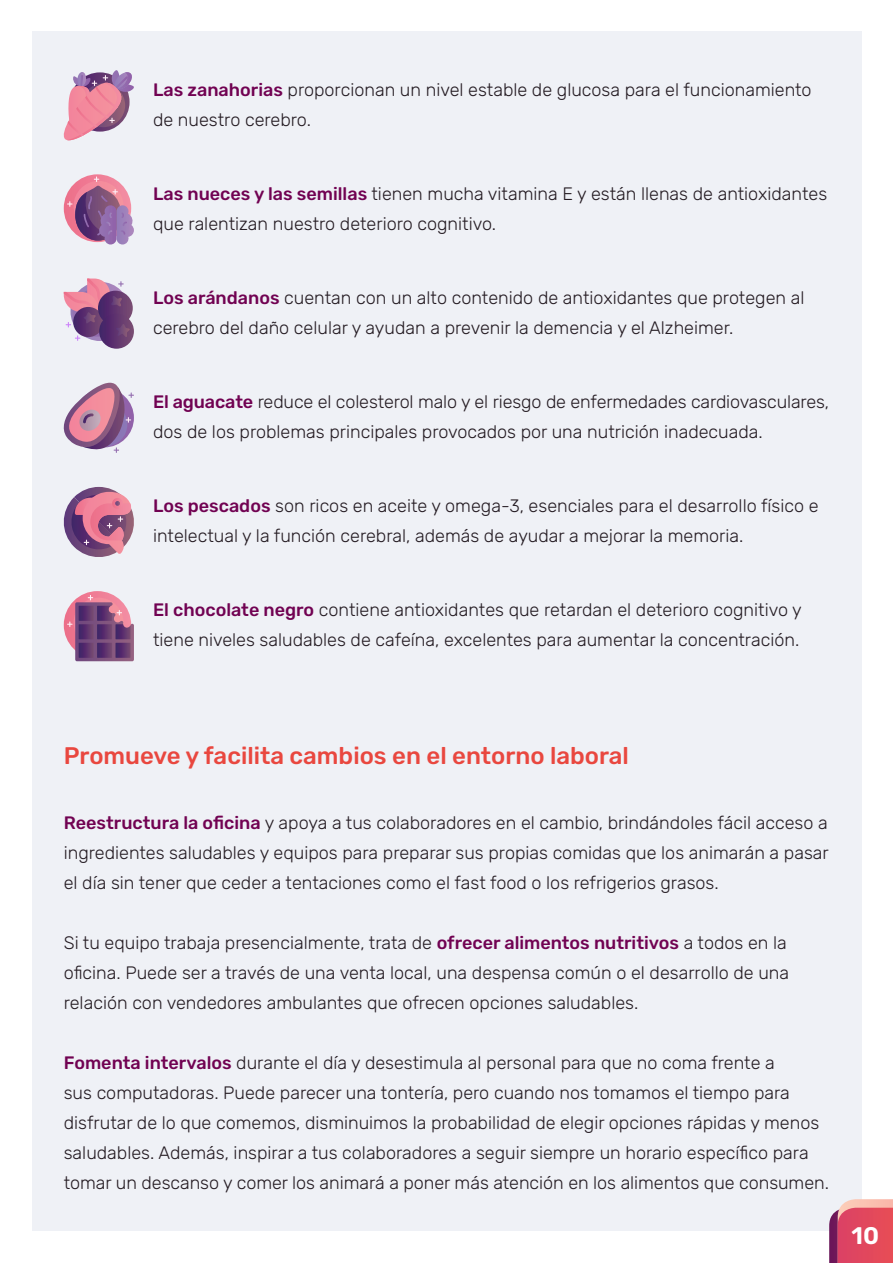
<style>
.page{position:relative;width:893px;height:1263px;background:#fff}
.page>*{position:absolute;margin:0;border:0;box-sizing:border-box;transform-origin:0 0}
.t1{font:500 24px "Rubik";color:#e9473f}
.t2{font:600 24px "Rubik";color:#fff}
.t3{font:300 18px/30px "Rubik";color:#251c23}
.s1{font-weight:500;color:#710252}
</style>
<div class="page">
<div style="left:32px;top:32px;width:829px;height:1199px;background:#eff1f6"></div>
<svg style="left:829px;top:1199px;width:64px;height:64px"></svg>
<svg style="left:63px;top:70px;width:71px;height:71px"></svg>
<svg style="left:98px;top:291px;width:35px;height:34px"></svg>
<svg style="left:99px;top:314px;width:35px;height:35px"></svg>
<svg style="left:64px;top:279px;width:66px;height:62px"></svg>
<svg style="left:64px;top:591px;width:67px;height:68px"></svg>
<svg style="left:67px;top:595px;width:67px;height:66px"></svg>
<svg style="left:67px;top:176px;width:67px;height:68px"></svg>
<svg style="left:63px;top:487px;width:71px;height:70px"></svg>
<svg style="left:63px;top:383px;width:71px;height:70px"></svg>
<p class="t3" style="left:153px;top:75px;width:660px"><span class="s1">Las zanahorias</span> proporcionan un nivel estable de glucosa para el funcionamiento de nuestro cerebro.</p>
<p class="t3" style="left:153px;top:179px;width:676px"><span class="s1">Las nueces y las semillas</span> tienen mucha vitamina E y están llenas de antioxidantes que ralentizan nuestro deterioro cognitivo.</p>
<p class="t3" style="left:153px;top:283px;width:653px"><span class="s1">Los arándanos</span> cuentan con un alto contenido de antioxidantes que protegen al cerebro del daño celular y ayudan a prevenir la demencia y el Alzheimer.</p>
<p class="t3" style="left:153px;top:387px;width:678px"><span class="s1">El aguacate</span> reduce el colesterol malo y el riesgo de enfermedades cardiovasculares, dos de los problemas principales provocados por una nutrición inadecuada.</p>
<p class="t3" style="left:153px;top:491px;width:667px"><span class="s1">Los pescados</span> son ricos en aceite y omega-3, esenciales para el desarrollo físico e intelectual y la función cerebral, además de ayudar a mejorar la memoria.</p>
<p class="t3" style="left:153px;top:596px;width:650px"><span class="s1">El chocolate negro</span> contiene antioxidantes que retardan el deterioro cognitivo y tiene niveles saludables de cafeína, excelentes para aumentar la concentración.</p>
<p class="t1" style="left:64px;top:742px;width:567px">Promueve y facilita cambios en el entorno laboral</p>
<p class="t3" style="left:64px;top:808px;width:766px;text-align:justify"><span class="s1">Reestructura la oficina</span> y apoya a tus colaboradores en el cambio, brindándoles fácil acceso a ingredientes saludables y equipos para preparar sus propias comidas que los animarán a pasar el día sin tener que ceder a tentaciones como el fast food o los refrigerios grasos.</p>
<p class="t3" style="left:64px;top:928px;width:727px">Si tu equipo trabaja presencialmente, trata de <span class="s1">ofrecer alimentos nutritivos</span> a todos en la oficina. Puede ser a través de una venta local, una despensa común o el desarrollo de una relación con vendedores ambulantes que ofrecen opciones saludables.</p>
<p class="t3" style="left:64px;top:1048px;width:767px"><span class="s1">Fomenta intervalos</span> durante el día y desestimula al personal para que no coma frente a<br>sus computadoras. Puede parecer una tontería, pero cuando nos tomamos el tiempo para disfrutar de lo que comemos, disminuimos la probabilidad de elegir opciones rápidas y menos saludables. Además, inspirar a tus colaboradores a seguir siempre un horario específico para tomar un descanso y comer los animará a poner más atención en los alimentos que consumen.</p>
<p class="t2" style="left:851px;top:1222px;width:29px">10</p>
</div>
